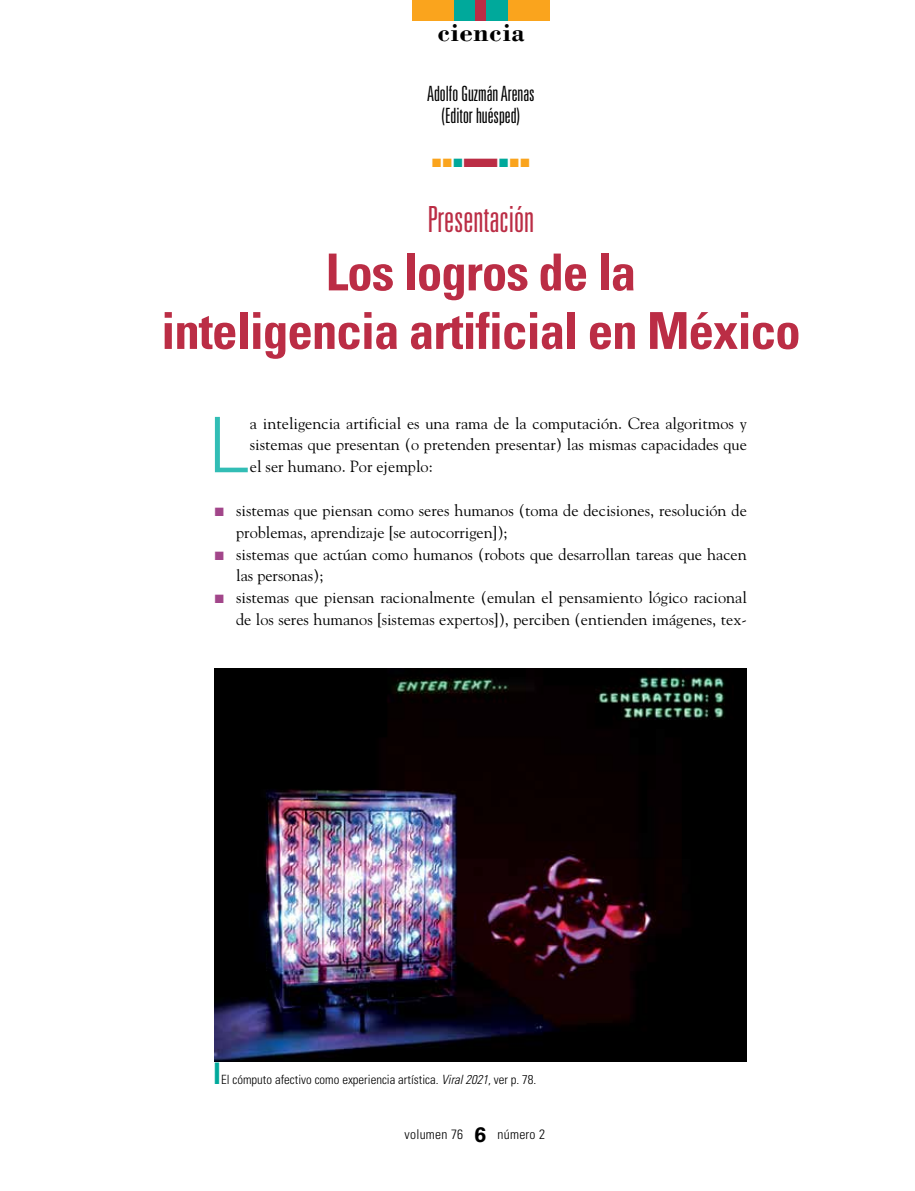
<style>
.page{position:relative;width:915px;height:1191px;background:#fff}
.page>*{position:absolute;margin:0;border:0;box-sizing:border-box;transform-origin:0 0}
.t1{font:300 76.65px "Univers LT Std";color:#32bdb5}
.t2{font:700 condensed 51px/58.5px "Univers LT Std";letter-spacing:-.02em;color:#bb2d45;text-align:center}
.t3{font:300 ultra-condensed 36px "Univers LT Std";color:#bb2d45}
.t4{font:700 27px "Bodoni Std";letter-spacing:.02em;color:#000}
.t5{font:300 ultra-condensed 21px/21.8px "Univers LT Std";color:#000;text-align:center}
.t6{font:16.2px/21.8px "Goudy Std";color:#000}
.t7{font:300 condensed 13.5px "Univers LT Std";letter-spacing:.02em;color:#000}
.t8{font:300 condensed 12.75px "Univers LT Std";color:#000}
.t9{font:12px "Zapf Dingbats Std";color:#faa41d}
.s1{color:#00a99b}
.s2{color:#bb2d45}
.s3{color:#a2468a}
.s4{font-style:italic}
.s5{font-weight:700;font-stretch:normal;font-size:21px}
</style>
<div class="page">
<div style="left:507px;top:0;width:43px;height:21px;background:#faa41d"></div>
<div style="left:411px;top:0;width:43px;height:21px;background:#faa41d"></div>
<div style="left:454px;top:0;width:21px;height:21px;background:#00a99b"></div>
<div style="left:475px;top:0;width:11px;height:21px;background:#bb2d45"></div>
<div style="left:486px;top:0;width:21px;height:21px;background:#00a99b"></div>
<img style="left:215px;top:669px;width:531px;height:392px">
<h3 class="t4" style="left:437px;top:15px;width:89px">ciencia</h3>
<p class="t5" style="left:427px;top:83px;width:109px">Adolfo Guzmán Arenas (Editor huésped)</p>
<p class="t9" style="left:432px;top:157px;width:99px">■■<span class="s1">■</span><span class="s2">■</span><span class="s1">■</span>■■</p>
<h3 class="t3" style="left:427px;top:200px;width:108px">Presentación</h3>
<h2 class="t2" style="left:161px;top:243px;width:640px">Los logros de la<br>inteligencia artificial en México</h2>
<h1 class="t1" style="left:207px;top:399px;width:44px">L</h1>
<p class="t6" style="left:250px;top:412px;width:498px;text-align:justify">a inteligencia artificial es una rama de la computación. Crea algoritmos y sistemas que presentan (o pretenden presentar) las mismas capacidades que el ser humano. Por ejemplo:</p>
<p class="t6" style="left:236px;top:499px;width:512px;text-indent:-21px"><span class="s3">■</span> sistemas que piensan como seres humanos (toma de decisiones, resolución de problemas, aprendizaje [se autocorrigen]);</p>
<p class="t6" style="left:236px;top:543px;width:512px;text-indent:-21px"><span class="s3">■</span> sistemas que actúan como humanos (robots que desarrollan tareas que hacen las personas);</p>
<p class="t6" style="left:215px;top:586px;width:533px;text-align:right"><span class="s3">■</span> sistemas que piensan racionalmente (emulan el pensamiento lógico racional de los seres humanos [sistemas expertos]), perciben (entienden imágenes, tex-</p>
<p class="t8" style="left:215px;top:1071px;width:323px"><span class="s1">■</span> El cómputo afectivo como experiencia artística. <span class="s4">Viral 2021</span>, ver p. 78.</p>
<p class="t7" style="left:404px;top:1126px;width:142px">volumen 76 <span class="s5">6</span> número 2</p>
</div>
